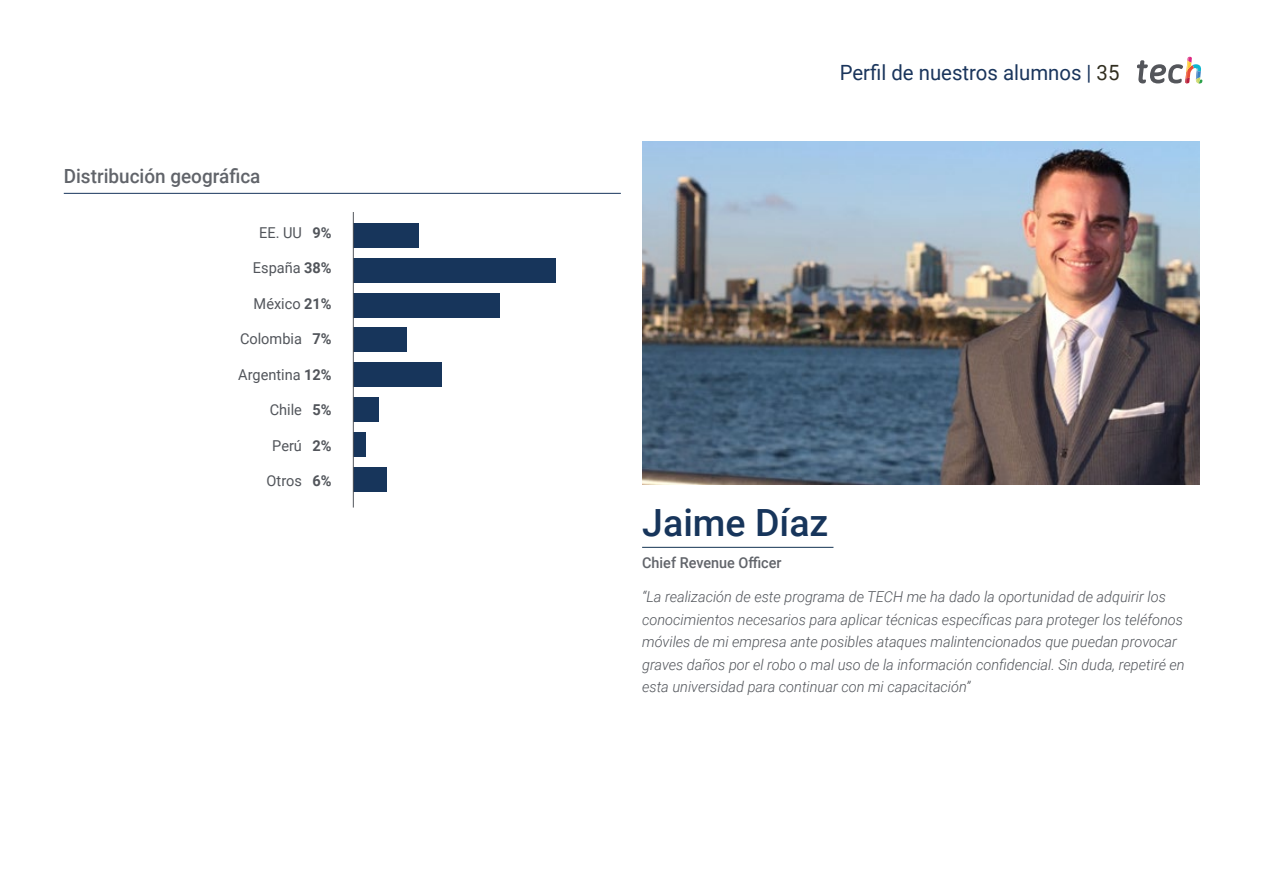
<style>
.page{position:relative;width:1263px;height:893px;background:#fff}
.page>*{position:absolute;margin:0;border:0;box-sizing:border-box;transform-origin:0 0}
.t1{font:500 37.5px "Roboto";color:#17355b}
.t2{font:21px "Roboto";color:#1a355c}
.t3{font:500 19.5px "Roboto";color:#61646a}
.t4{font:italic 300 15px/22.5px "Roboto";color:#52555b}
.t5{font:15px "Roboto";color:#52555b}
.t6{font:500 15px "Roboto";color:#61646a;scale:.96 1}
.s1{font-weight:700}
.s2{color:#312e20}
</style>
<div class="page">
<svg style="left:1137px;top:57px;width:65px;height:27px"></svg>
<hr style="left:642px;top:547px;width:191px;height:1px;background:#123352">
<img style="left:642px;top:141px;width:557px;height:343px">
<hr style="left:64px;top:193px;width:557px;height:1px;background:#17355b">
<div style="left:353px;top:223px;width:66px;height:25px;background:#17355b"></div>
<div style="left:353px;top:397px;width:25px;height:25px;background:#17355b"></div>
<div style="left:353px;top:258px;width:203px;height:25px;background:#17355b"></div>
<div style="left:353px;top:432px;width:13px;height:25px;background:#17355b"></div>
<div style="left:353px;top:293px;width:147px;height:24px;background:#17355b"></div>
<div style="left:353px;top:467px;width:33px;height:24px;background:#17355b"></div>
<div style="left:353px;top:327px;width:53px;height:25px;background:#17355b"></div>
<div style="left:353px;top:362px;width:89px;height:25px;background:#17355b"></div>
<hr style="left:353px;top:212px;width:1px;height:296px;background:#52555b">
<h3 class="t3" style="left:64px;top:162px;width:198px">Distribución geográfica</h3>
<p class="t5" style="left:259px;top:222px;width:74px">EE. UU <span class="s1">9%</span></p>
<p class="t5" style="left:253px;top:257px;width:80px">España <span class="s1">38%</span></p>
<p class="t5" style="left:254px;top:293px;width:80px">México <span class="s1">21%</span></p>
<p class="t5" style="left:240px;top:328px;width:93px">Colombia <span class="s1">7%</span></p>
<p class="t5" style="left:238px;top:364px;width:95px">Argentina <span class="s1">12%</span></p>
<p class="t5" style="left:270px;top:399px;width:63px">Chile <span class="s1">5%</span></p>
<p class="t5" style="left:272px;top:435px;width:61px">Perú <span class="s1">2%</span></p>
<p class="t5" style="left:267px;top:470px;width:67px">Otros <span class="s1">6%</span></p>
<h2 class="t2" style="left:840px;top:57px;width:281px">Perfil de nuestros alumnos | <span class="s2">35</span></h2>
<h1 class="t1" style="left:642px;top:496px;width:188px">Jaime Díaz</h1>
<p class="t6" style="left:642px;top:552px;width:147px">Chief Revenue Officer</p>
<p class="t4" style="left:642px;top:585px;width:544px">“La realización de este programa de TECH me ha dado la oportunidad de adquirir los conocimientos necesarios para aplicar técnicas específicas para proteger los teléfonos móviles de mi empresa ante posibles ataques malintencionados que puedan provocar graves daños por el robo o mal uso de la información confidencial. Sin duda, repetiré en esta universidad para continuar con mi capacitación”</p>
</div>
